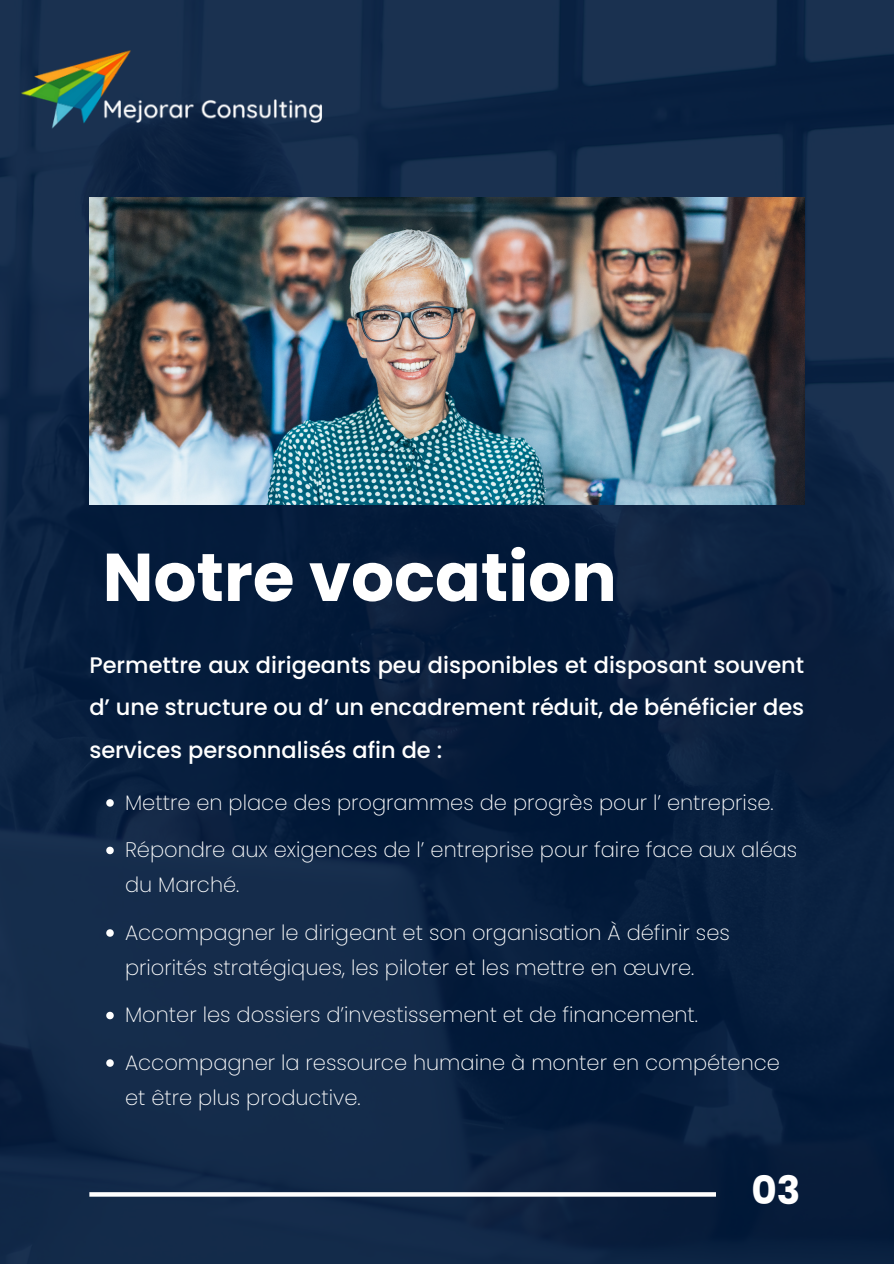
<style>
.page{position:relative;width:894px;height:1264px;background:#fff}
.page>*{position:absolute;margin:0;border:0;box-sizing:border-box;transform-origin:0 0}
.t1{font:700 67.5px "Poppins";color:#fff}
.t2{font:700 39px "Poppins";color:#fff}
.t3{font:500 22.5px/42.5px "Poppins";color:#fff;text-align:justify}
.t4{font:200 21px/35px "Poppins";color:#fff}
</style>
<div class="page">
<div style="left:0;top:0;width:893px;height:1263px;background:linear-gradient(to bottom,#132a49,#09203f)"></div>
<svg style="left:89px;top:1192px;width:626px;height:4px"></svg>
<img style="left:89px;top:198px;width:715px;height:306px">
<svg style="left:106px;top:799px;width:8px;height:7px"></svg>
<svg style="left:106px;top:846px;width:8px;height:8px"></svg>
<svg style="left:106px;top:929px;width:8px;height:7px"></svg>
<svg style="left:106px;top:1011px;width:8px;height:8px"></svg>
<svg style="left:106px;top:1059px;width:8px;height:7px"></svg>
<img style="left:21px;top:9px;width:366px;height:147px">
<p class="t1" style="left:103px;top:530px;width:515px">Notre vocation</p>
<h2 class="t3" style="left:89px;top:643px;width:716px">Permettre aux dirigeants peu disponibles et disposant souvent d’ une structure ou d’ un encadrement réduit, de bénéficier des services personnalisés afin de :</h2>
<p class="t4" style="left:125px;top:785px;width:650px">Mettre en place des programmes de progrès pour l’ entreprise.</p>
<p class="t4" style="left:125px;top:832px;width:673px">Répondre aux exigences de l’ entreprise pour faire face aux aléas du Marché.</p>
<p class="t4" style="left:125px;top:915px;width:606px">Accompagner le dirigeant et son organisation À définir ses priorités stratégiques, les piloter et les mettre en œuvre.</p>
<p class="t4" style="left:125px;top:997px;width:574px">Monter les dossiers d’investissement et de financement.</p>
<p class="t4" style="left:125px;top:1045px;width:656px">Accompagner la ressource humaine à monter en compétence et être plus productive.</p>
<h1 class="t2" style="left:751px;top:1162px;width:51px">03</h1>
</div>
